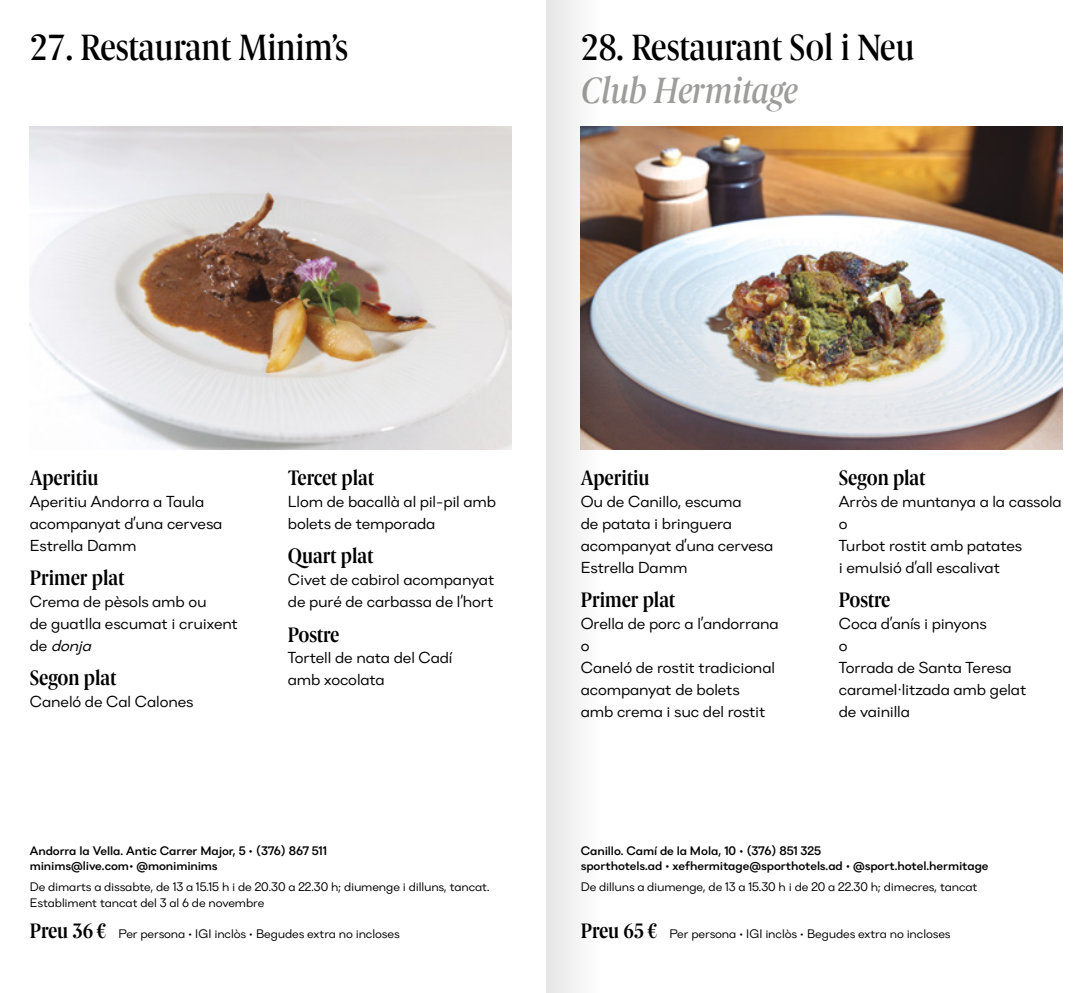
<style>
.page{position:relative;width:1092px;height:993px;background:#fff}
.page>*{position:absolute;margin:0;border:0;box-sizing:border-box;transform-origin:0 0}
.t1{font:500 36.75px "Berlingske Serif Cn";color:#000}
.t2{font:italic 500 36.75px "Berlingske Serif Cn";color:#9d9d9c}
.t3{font:21px "Berlingske Serif Cn D Bd";color:#000}
.t4{font:15.75px/21.9px "Danzza";letter-spacing:-.01em;color:#000}
.t5{font:12.25px/15.8px "Danzza";letter-spacing:-.01em;color:#000}
.t6{font:500 12.25px/15.8px "Danzza";letter-spacing:-.01em;color:#000}
.s1{font-style:italic}
.s2{font-family:"Berlingske Serif Cn D Bd";font-size:21px}
</style>
<div class="page">
<img style="left:601px;top:126px;width:461px;height:323px">
<img style="left:30px;top:126px;width:481px;height:323px">
<svg style="left:546px;top:0;width:55px;height:992px;fill:#efefef"></svg>
<h1 class="t1" style="left:30px;top:24px;width:320px">27. Restaurant Minim’s</h1>
<h1 class="t1" style="left:580px;top:24px;width:335px">28. Restaurant Sol i Neu</h1>
<h1 class="t2" style="left:580px;top:65px;width:219px">Club Hermitage</h1>
<h2 class="t3" style="left:30px;top:464px;width:70px">Aperitiu</h2>
<p class="t4" style="left:30px;top:490px;width:194px">Aperitiu Andorra a Taula acompanyat d’una cervesa<br>Estrella Damm</p>
<h2 class="t3" style="left:30px;top:564px;width:96px">Primer plat</h2>
<p class="t4" style="left:30px;top:590px;width:210px">Crema de pèsols amb ou<br>de guatlla escumat i cruixent d e <span class="s1">donja</span></p>
<h2 class="t3" style="left:30px;top:664px;width:88px">Segon plat</h2>
<p class="t4" style="left:30px;top:690px;width:165px">Caneló de Cal Calones</p>
<h2 class="t3" style="left:288px;top:464px;width:88px">Tercet plat</h2>
<p class="t4" style="left:288px;top:490px;width:210px">Llom de bacallà al pil-pil amb bolets de temporada</p>
<h2 class="t3" style="left:288px;top:542px;width:87px">Quart plat</h2>
<p class="t4" style="left:288px;top:568px;width:208px">Civet de cabirol acompanyat de puré de carbassa de l’hort</p>
<h2 class="t3" style="left:288px;top:620px;width:53px">Postre</h2>
<p class="t4" style="left:288px;top:646px;width:166px">Tortell de nata del Cadí amb xocolata</p>
<h2 class="t3" style="left:580px;top:464px;width:70px">Aperitiu</h2>
<p class="t4" style="left:580px;top:490px;width:194px">Ou de Canillo, escuma<br>de patata i bringuera acompanyat d’una cervesa<br>Estrella Damm</p>
<h2 class="t3" style="left:580px;top:586px;width:96px">Primer plat</h2>
<p class="t4" style="left:580px;top:612px;width:199px">Orella de porc a l’andorrana o<br>Caneló de rostit tradicional acompanyat de bolets<br>amb crema i suc del rostit</p>
<h2 class="t3" style="left:838px;top:464px;width:88px">Segon plat</h2>
<p class="t4" style="left:838px;top:490px;width:224px">Arròs de muntanya a la cassola o<br>Turbot rostit amb patates<br>i emulsió d’all escalivat</p>
<h2 class="t3" style="left:838px;top:586px;width:53px">Postre</h2>
<p class="t4" style="left:838px;top:612px;width:189px">Coca d’anís i pinyons<br>o<br>Torrada de Santa Teresa caramel·litzada amb gelat de vainilla</p>
<p class="t6" style="left:30px;top:842px;width:299px">Andorra la Vella. Antic Carrer Major, 5 • (376) 867 511 minims@live.com• @moniminims</p>
<p class="t5" style="left:30px;top:878px;width:461px">De dimarts a dissabte, de 13 a 15.15 h i de 20.30 a 22.30 h; diumenge i dilluns, tancat.<br>Establiment tancat del 3 al 6 de novembre</p>
<p class="t5" style="left:30px;top:925px;width:371px"><span class="s2">Preu 36€</span> Per persona • IGI inclòs • Begudes extra no incloses</p>
<p class="t6" style="left:580px;top:842px;width:409px">Canillo. Camí de la Mola, 10 • (376) 851 325<br>sporthotels.ad • xefhermitage@sporthotels.ad • @sport.hotel.hermitage</p>
<p class="t5" style="left:580px;top:878px;width:398px">De dilluns a diumenge, de 13 a 15.30 h i de 20 a 22.30 h; dimecres, tancat</p>
<p class="t5" style="left:580px;top:925px;width:371px"><span class="s2">Preu 65€</span> Per persona • IGI inclòs • Begudes extra no incloses</p>
</div>
